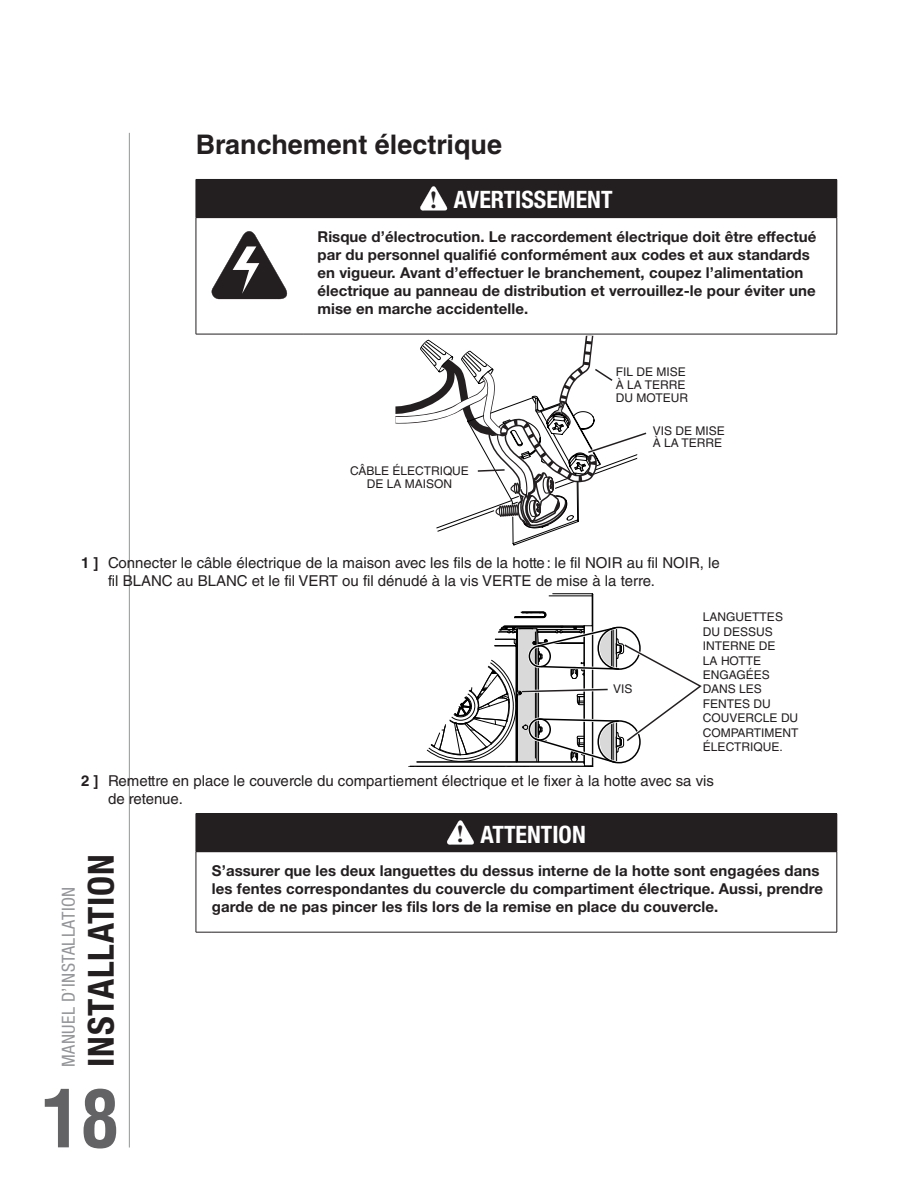
<style>
.page{position:relative;width:918px;height:1188px;background:#fff}
.page>*{position:absolute;margin:0;border:0;box-sizing:border-box;transform-origin:0 0}
.t1{font:700 condensed 78px "Helvetica LT Std";color:#636366}
.t2{font:700 condensed 36px "Helvetica Neue LT Std";letter-spacing:.025em;color:#231f20}
.Heading_1{font:700 27px "Helvetica LT Std";color:#231f20}
.t3{font:700 24.6px "Times New Roman";color:#231f20}
.Warning_Heading{font:700 condensed 24px "Helvetica Neue LT Std";color:#fff}
.t4{font:condensed 18px "Helvetica Neue LT Std";letter-spacing:.025em;color:#939598}
.Warning_Text{font:700 15px/18px "Helvetica Neue LT Std";letter-spacing:.005em;color:#231f20}
.t5{font:15px/18px "Helvetica LT Std";color:#231f20}
.Body_text{font:12px/14.4px "Helvetica LT Std";color:#231f20}
.t6{font:7.5px "Helvetica LT Std";color:#000}
.s1{font-weight:700}
</style>
<div class="page">
<hr style="left:129px;top:133px;width:1px;height:1015px;background:#939598">
<div style="left:196px;top:179px;width:641px;height:39px;background:#231f20"></div>
<hr style="left:837px;top:180px;width:1px;height:37px;background:#231f20">
<hr style="left:196px;top:218px;width:1px;height:116px;background:#231f20">
<hr style="left:196px;top:334px;width:108px;height:1px;background:#231f20">
<hr style="left:837px;top:218px;width:1px;height:116px;background:#231f20">
<hr style="left:304px;top:334px;width:533px;height:1px;background:#231f20">
<svg style="left:420px;top:186px;width:27px;height:24px"></svg>
<svg style="left:212px;top:231px;width:75px;height:69px"></svg>
<div style="left:196px;top:814px;width:641px;height:38px;background:#231f20"></div>
<hr style="left:837px;top:814px;width:1px;height:38px;background:#231f20">
<hr style="left:196px;top:852px;width:1px;height:80px;background:#231f20">
<svg style="left:196px;top:932px;width:16px;height:1px"></svg>
<hr style="left:837px;top:852px;width:1px;height:80px;background:#231f20">
<hr style="left:212px;top:932px;width:625px;height:1px;background:#231f20">
<svg style="left:196px;top:813px;width:16px;height:1px"></svg>
<hr style="left:212px;top:813px;width:625px;height:1px;background:#231f20">
<svg style="left:447px;top:820px;width:27px;height:25px"></svg>
<hr style="left:409px;top:766px;width:182px;height:1px;background:#000">
<hr style="left:549px;top:595px;width:43px;height:1px;background:#000">
<hr style="left:553px;top:593px;width:39px;height:1px;background:#000">
<hr style="left:592px;top:594px;width:1px;height:31px;background:#000">
<svg style="left:514px;top:611px;width:33px;height:7px"></svg>
<svg style="left:410px;top:624px;width:292px;height:143px"></svg>
<svg style="left:395px;top:336px;width:252px;height:210px"></svg>
<p class="Heading_1" style="left:196px;top:128px;width:308px">Branchement électrique</p>
<p class="t3" style="left:430px;top:183px;width:10px">!</p>
<p class="Warning_Heading" style="left:454px;top:185px;width:160px">AVERTISSEMENT</p>
<p class="Warning_Text" style="left:317px;top:227px;width:500px">Risque d’électrocution. Le raccordement électrique doit être effectué par du personnel qualifié conformément aux codes et aux standards en vigueur. Avant d’effectuer le branchement, coupez l’alimentation électrique au panneau de distribution et verrouillez-le pour éviter une mise en marche accidentelle.</p>
<p class="Body_text" style="left:616px;top:366px;width:74px;line-height:12.8px">FIL DE MISE<br>À LA TERRE<br>DU MOTEUR</p>
<p class="Body_text" style="left:350px;top:465px;width:120px;line-height:12.8px;text-align:center">CÂBLE ÉLECTRIQUE<br>DE LA MAISON</p>
<p class="Body_text" style="left:653px;top:424px;width:74px;line-height:12.8px">VIS DE MISE<br>À LA TERRE</p>
<p class="t5" style="left:108px;top:553px;width:613px;text-indent:-27px"><span class="s1">1 ]</span> Connecter le câble électrique de la maison avec les fils de la hotte: le fil NOIR au fil NOIR, le fil BLANC au BLANC et le fil VERT ou fil dénudé à la vis VERTE de mise à la terre.</p>
<p class="Body_text" style="left:613px;top:681px;width:21px">VIS</p>
<p class="Body_text" style="left:703px;top:610px;width:97px">LANGUETTES<br>DU DESSUS<br>INTERNE DE<br>LA HOTTE<br>ENGAGÉES<br>DANS LES<br>FENTES DU<br>COUVERCLE DU<br>COMPARTIMENT<br>ÉLECTRIQUE.</p>
<p class="t5" style="left:108px;top:772px;width:608px;text-indent:-27px"><span class="s1">2 ]</span> Remettre en place le couvercle du compartiement électrique et le fixer à la hotte avec sa vis de retenue.</p>
<p class="t6" style="left:404px;top:779px;width:28px">HD0741</p>
<h2 class="t2" style="left:79px;top:1067px;width:214px;rotate:-90deg">INSTALLATION</h2>
<h1 class="t1" style="left:41px;top:1070px;width:79px">18</h1>
<p class="t4" style="left:58px;top:1067px;width:182px;rotate:-90deg">MANUEL D’INSTALLATION</p>
<p class="t3" style="left:456px;top:817px;width:10px">!</p>
<p class="Warning_Heading" style="left:481px;top:819px;width:107px">ATTENTION</p>
<p class="Warning_Text" style="left:212px;top:861px;width:613px">S’assurer que les deux languettes du dessus interne de la hotte sont engagées dans les fentes correspondantes du couvercle du compartiment électrique. Aussi, prendre garde de ne pas pincer les fils lors de la remise en place du couvercle.</p>
</div>
